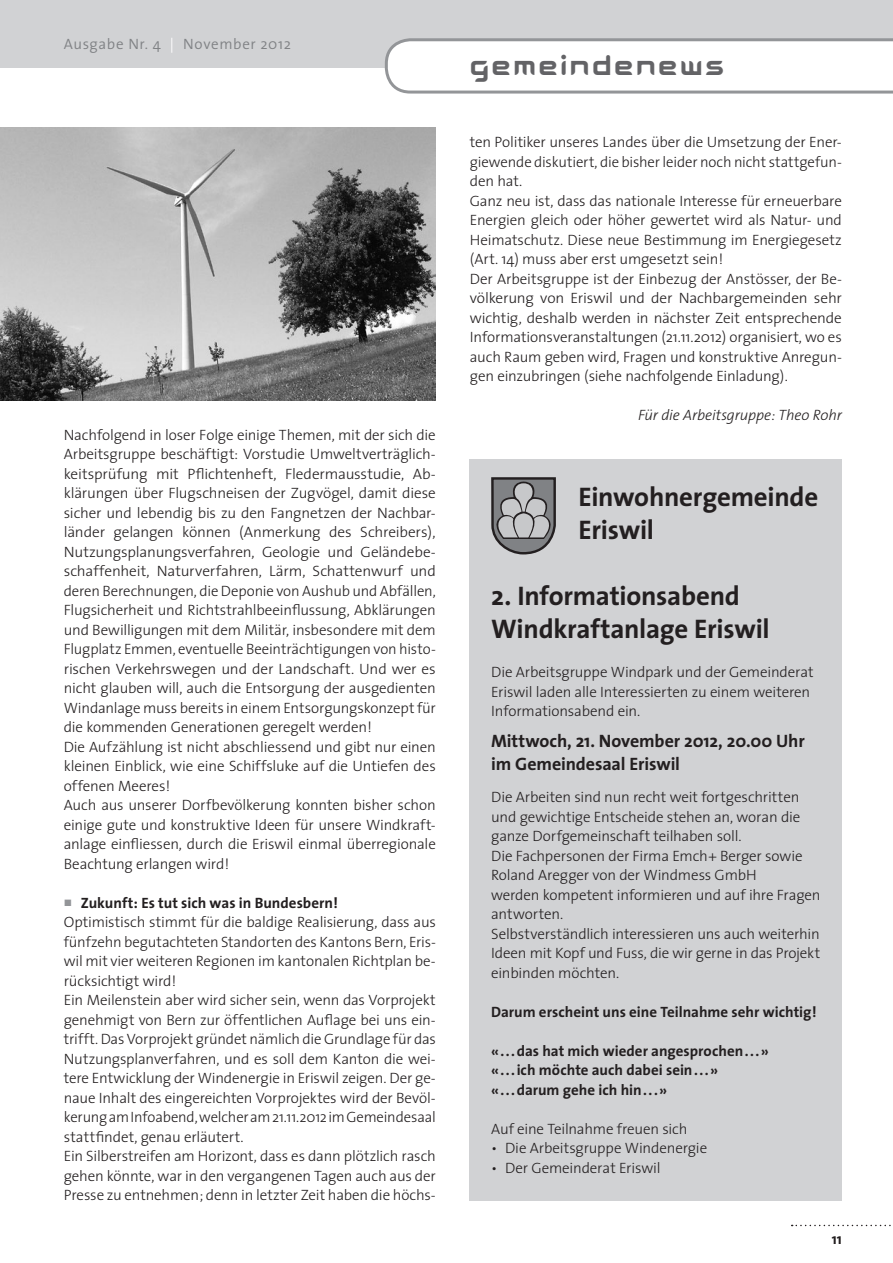
<style>
.page{position:relative;width:893px;height:1263px;background:#fff}
.page>*{position:absolute;margin:0;border:0;box-sizing:border-box;transform-origin:0 0}
.t1{font:30px "Aura";letter-spacing:.075em;color:#636366}
.t2{font:700 27px/33px "The Sans";letter-spacing:-.01em;color:#231f20}
.t3{font:700 18px/22.5px "The Sans";letter-spacing:-.005em;color:#231f20}
.t4{font:300 15px/19.5px "The Sans";letter-spacing:-.01em;color:#231f20}
.t5{font:700 15px/19.5px "The Sans";color:#231f20}
.t6{font:italic 300 15px "The Sans";letter-spacing:-.01em;color:#231f20}
.t7{font:300 15px "The Sans";letter-spacing:.04em;color:#808285}
.s1{color:#fff}
</style>
<div class="page">
<div style="left:0;top:0;width:893px;height:68px;background:#d1d2d4"></div>
<svg style="left:385px;top:38px;width:508px;height:56px"></svg>
<svg style="left:792px;top:1225px;width:99px;height:1px"></svg>
<div style="left:470px;top:459px;width:372px;height:741px;background:#d1d2d4"></div>
<svg style="left:491px;top:477px;width:65px;height:77px"></svg>
<img style="left:0;top:128px;width:436px;height:273px">
<p class="t7" style="left:64px;top:32px;width:229px">Ausgabe Nr. 4 <span class="s1">|</span> November 2012</p>
<p class="t4" style="left:64px;top:424px;width:374px">Nachfolgend in loser Folge einige Themen, mit der sich die Arbeitsgruppe beschäftigt: Vorstudie Umweltverträglich&shy;keitsprüfung mit Pflichtenheft, Fledermausstudie, Ab&shy;klärungen über Flugschneisen der Zugvögel, damit diese sicher und lebendig bis zu den Fangnetzen der Nachbar&shy;länder gelangen können (Anmerkung des Schreibers), Nutzungsplanungsverfahren, Geologie und Geländebe&shy;schaffenheit, Naturverfahren, Lärm, Schattenwurf und deren Berechnungen, die Deponie von Aushub und Abfällen, Flugsicherheit und Richtstrahlbeeinflussung, Abklärungen und Bewilligungen mit dem Militär, insbesondere mit dem Flugplatz Emmen, eventuelle Beeinträchtigungen von histo&shy;rischen Verkehrswegen und der Landschaft. Und wer es nicht glauben will, auch die Entsorgung der ausgedienten Windanlage muss bereits in einem Entsorgungskonzept für die kommenden Generationen geregelt werden!<br>Die Aufzählung ist nicht abschliessend und gibt nur einen kleinen Einblick, wie eine Schiffsluke auf die Untiefen des offenen Meeres!<br>Auch aus unserer Dorfbevölkerung konnten bisher schon einige gute und konstruktive Ideen für unsere Windkraft&shy;anlage einfliessen, durch die Eriswil einmal überregionale Beachtung erlangen wird!</p>
<p class="t5" style="left:81px;top:892px;width:259px">Zukunft: Es tut sich was in Bundesbern!</p>
<p class="t4" style="left:64px;top:912px;width:374px">Optimistisch stimmt für die baldige Realisierung, dass aus fünfzehn begutachteten Standorten des Kantons Bern, Eris&shy;wil mit vier weiteren Regionen im kantonalen Richtplan be&shy;rücksichtigt wird!<br>Ein Meilenstein aber wird sicher sein, wenn das Vorprojekt genehmigt von Bern zur öffentlichen Auflage bei uns ein&shy;trifft. Das Vorprojekt gründet nämlich die Grundlage für das Nutzungsplanverfahren, und es soll dem Kanton die wei&shy;tere Entwicklung der Windenergie in Eriswil zeigen. Der ge&shy;naue Inhalt des eingereichten Vorprojektes wird der Bevöl&shy;kerungamInfoabend,welcheram21.11.2012imGemeindesaal stattfindet, genau erläutert.<br>Ein Silberstreifen am Horizont, dass es dann plötzlich rasch gehen könnte, war in den vergangenen Tagen auch aus der Presse zu entnehmen; denn in letzter Zeit haben die höchs-</p>
<h1 class="t1" style="left:470px;top:54px;width:255px">gemeindenews</h1>
<p class="t4" style="left:470px;top:132px;width:374px">ten Politiker unseres Landes über die Umsetzung der Ener&shy;giewende diskutiert, die bisher leider noch nicht stattgefun&shy;den hat.<br>Ganz neu ist, dass das nationale Interesse für erneuerbare Energien gleich oder höher gewertet wird als Natur- und Heimatschutz. Diese neue Bestimmung im Energiegesetz (Art. 14) muss aber erst umgesetzt sein!<br>Der Arbeitsgruppe ist der Einbezug der Anstösser, der Be&shy;völkerung von Eriswil und der Nachbargemeinden sehr wichtig, deshalb werden in nächster Zeit entsprechende Informationsveranstaltungen (21.11.2012) organisiert, wo es auch Raum geben wird, Fragen und konstruktive Anregun&shy;gen einzubringen (siehe nachfolgende Einladung).</p>
<p class="t6" style="left:638px;top:403px;width:205px">Für die Arbeitsgruppe: Theo Rohr</p>
<h2 class="t2" style="left:579px;top:480px;width:241px">Einwohnergemeinde<br>Eriswil</h2>
<h2 class="t2" style="left:491px;top:579px;width:280px">2. Informationsabend<br>Windkraftanlage Eriswil</h2>
<p class="t4" style="left:491px;top:662px;width:324px">Die Arbeitsgruppe Windpark und der Gemeinderat<br>Eriswil laden alle Interessierten zu einem weiteren<br>Informationsabend ein.</p>
<p class="t3" style="left:491px;top:729px;width:315px">Mittwoch, 21. November 2012, 20.00 Uhr im Gemeindesaal Eriswil</p>
<p class="t4" style="left:491px;top:787px;width:331px">Die Arbeiten sind nun recht weit fortgeschritten und gewichtige Entscheide stehen an, woran die ganze Dorfgemeinschaft teilhaben soll.<br>Die Fachpersonen der Firma Emch+ Berger sowie Roland Aregger von der Windmess GmbH<br>werden kompetent informieren und auf ihre Fragen antworten.<br>Selbstverständlich interessieren uns auch weiterhin Ideen mit Kopf und Fuss, die wir gerne in das Projekt einbinden möchten.</p>
<p class="t5" style="left:491px;top:1001px;width:327px">Darum erscheint uns eine Teilnahme sehr wichtig!</p>
<p class="t5" style="left:491px;top:1040px;width:279px">«...das hat mich wieder angesprochen...» «...ich möchte auch dabei sein...» «...darum gehe ich hin...»</p>
<p class="t4" style="left:491px;top:1118px;width:198px">Auf eine Teilnahme freuen sich</p>
<p class="t4" style="left:491px;top:1138px;width:218px">• Die Arbeitsgruppe Windenergie</p>
<p class="t4" style="left:491px;top:1157px;width:171px">• Der Gemeinderat Eriswil</p>
<p class="t5" style="left:832px;top:1229px;width:12px">11</p>
</div>
